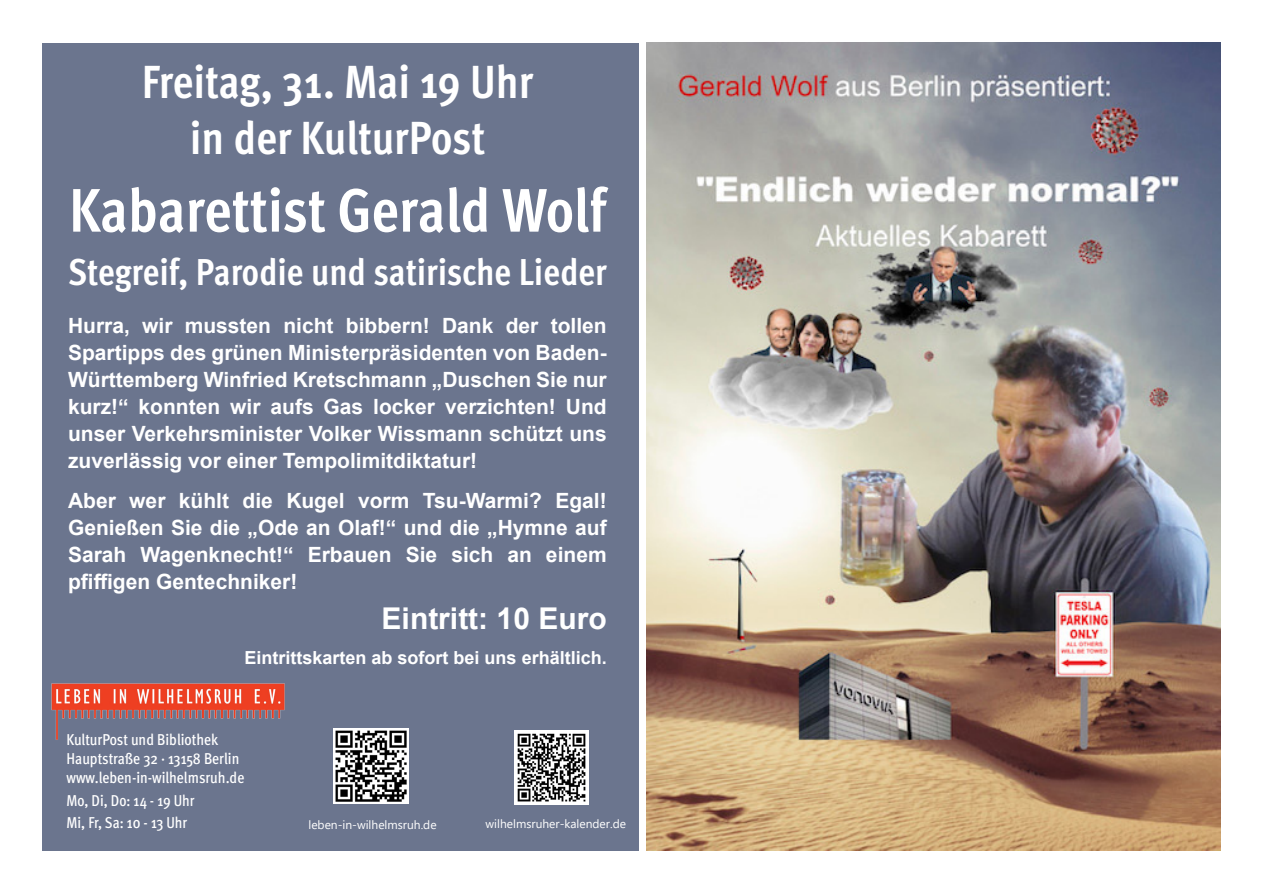
<style>
.page{position:relative;width:1263px;height:893px;background:#fff}
.page>*{position:absolute;margin:0;border:0;box-sizing:border-box;transform-origin:0 0}
.t1{font:700 condensed 61.5px "Meta OT";letter-spacing:-.005em;color:#fff}
.t2{font:700 condensed 46.5px/55.8px "Meta OT";letter-spacing:-.005em;color:#fff;text-align:center}
.t3{font:700 condensed 37.5px "Meta OT";color:#fff}
.t4{font:700 30px "Arial";color:#fff}
.t5{font:700 21px/27px "Arial";color:#fff;text-align:justify}
.t6{font:700 18px "Arial";color:#fff}
.t7{font:500 condensed 15.75px/18.9px "Meta OT";color:#fff}
.t8{font:12px "Segoe UI";color:#fff}
</style>
<div class="page">
<img style="left:646px;top:43px;width:574px;height:807px">
<div style="left:43px;top:43px;width:596px;height:807px;background:#6b758e"></div>
<img style="left:51px;top:683px;width:234px;height:57px">
<img style="left:334px;top:729px;width:75px;height:75px">
<img style="left:514px;top:730px;width:75px;height:75px">
<p class="t2" style="left:142px;top:54px;width:393px">Freitag, 31. Mai 19 Uhr in der KulturPost</p>
<p class="t1" style="left:69px;top:171px;width:538px">Kabarettist Gerald Wolf</p>
<p class="t3" style="left:68px;top:248px;width:540px">Stegreif, Parodie und satirische Lieder</p>
<p class="t5" style="left:68px;top:313px;width:540px">Hurra, wir mussten nicht bibbern! Dank der tollen Spartipps des grünen Ministerpräsidenten von Baden-Württemberg Winfried Kretschmann „Duschen Sie nur kurz!“ konnten wir aufs Gas locker verzichten! Und unser Verkehrsminister Volker Wissmann schützt uns zuverlässig vor einer Tempolimitdiktatur!</p>
<p class="t5" style="left:68px;top:488px;width:540px">Aber wer kühlt die Kugel vorm Tsu-Warmi? Egal!<br>Genießen Sie die „Ode an Olaf!“ und die „Hymne auf Sarah Wagenknecht!“ Erbauen Sie sich an einem pfiffigen Gentechniker!</p>
<p class="t4" style="left:382px;top:598px;width:227px">Eintritt: 10 Euro</p>
<p class="t6" style="left:245px;top:645px;width:364px">Eintrittskarten ab sofort bei uns erhältlich.</p>
<p class="t7" style="left:67px;top:730px;width:153px">KulturPost und Bibliothek</p>
<p class="t7" style="left:67px;top:749px;width:179px">Hauptstraße 32 · 13158 Berlin www.leben-in-wilhelmsruh.de</p>
<p class="t7" style="left:67px;top:790px;width:130px">Mo, Di, Do: 14 - 19 Uhr</p>
<p class="t7" style="left:67px;top:812px;width:122px">Mi, Fr, Sa: 10 - 13 Uhr</p>
<p class="t8" style="left:308px;top:813px;width:130px">leben-in-wilhelmsruh.de</p>
<p class="t8" style="left:486px;top:812px;width:142px">wilhelmsruher-kalender.de</p>
</div>
